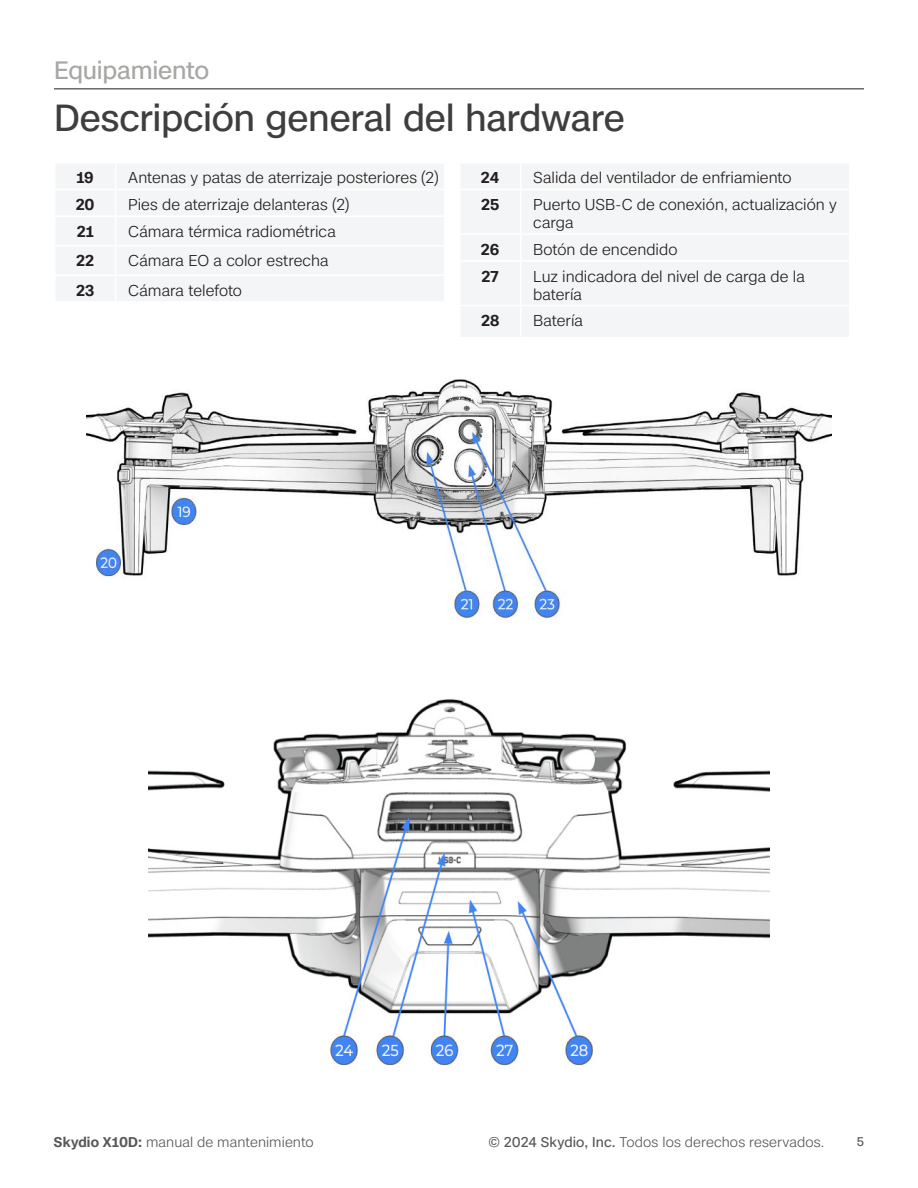
<style>
.page{position:relative;width:918px;height:1188px;background:#fff}
.page>*{position:absolute;margin:0;border:0;box-sizing:border-box;transform-origin:0 0}
.Heading_2{font:36px "Case";letter-spacing:-.01em;color:#3e3e3f}
.Section_Headings_Eyebrow{font:24px "Case";letter-spacing:-.01em;color:#a7a7a6}
.Numbered_list{font:300 15px/18px "Case";letter-spacing:.005em;color:#231f20}
.Numbered_list-2{font:600 15px "Case";letter-spacing:.005em;color:#231f20}
.t1{font:300 13.5px "Case";letter-spacing:.005em;color:#57585a}
.t2{font:12px "Case";color:#57585a}
.s1{font-weight:600}
.s2{font-weight:400}
</style>
<div class="page">
<img style="left:148px;top:699px;width:622px;height:367px">
<img style="left:86px;top:379px;width:746px;height:242px">
<div style="left:56px;top:164px;width:388px;height:137px;background:#f4f5f6"></div>
<hr style="left:54px;top:189px;width:62px;height:1px;background:#fff">
<hr style="left:116px;top:189px;width:330px;height:1px;background:#fff">
<hr style="left:54px;top:215px;width:62px;height:2px;background:#fff">
<hr style="left:116px;top:215px;width:330px;height:2px;background:#fff">
<hr style="left:54px;top:245px;width:62px;height:1px;background:#fff">
<hr style="left:116px;top:245px;width:330px;height:1px;background:#fff">
<hr style="left:54px;top:275px;width:62px;height:1px;background:#fff">
<hr style="left:116px;top:275px;width:330px;height:1px;background:#fff">
<svg style="left:115px;top:164px;width:1px;height:137px"></svg>
<hr style="left:54px;top:88px;width:810px;height:1px;background:#231f20">
<div style="left:461px;top:164px;width:388px;height:172px;background:#f4f5f6"></div>
<svg style="left:520px;top:164px;width:1px;height:25px"></svg>
<hr style="left:459px;top:189px;width:62px;height:1px;background:#fff">
<hr style="left:521px;top:189px;width:330px;height:1px;background:#fff">
<hr style="left:520px;top:190px;width:1px;height:43px;background:#fff">
<hr style="left:459px;top:233px;width:62px;height:2px;background:#fff">
<hr style="left:521px;top:233px;width:330px;height:2px;background:#fff">
<svg style="left:520px;top:235px;width:1px;height:25px"></svg>
<hr style="left:459px;top:260px;width:62px;height:2px;background:#fff">
<hr style="left:521px;top:260px;width:330px;height:2px;background:#fff">
<hr style="left:520px;top:262px;width:1px;height:43px;background:#fff">
<hr style="left:459px;top:305px;width:62px;height:1px;background:#fff">
<hr style="left:521px;top:305px;width:330px;height:1px;background:#fff">
<hr style="left:520px;top:306px;width:1px;height:31px;background:#fff">
<p class="Section_Headings_Eyebrow" style="left:54px;top:52px;width:157px">Equipamiento</p>
<p class="Heading_2" style="left:54px;top:91px;width:572px">Descripción general del hardware</p>
<p class="Numbered_list-2" style="left:481px;top:166px;width:20px">24</p>
<p class="Numbered_list" style="left:533px;top:169px;width:260px">Salida del ventilador de enfriamiento</p>
<p class="Numbered_list-2" style="left:481px;top:193px;width:20px">25</p>
<p class="Numbered_list" style="left:533px;top:195px;width:305px">Puerto USB-C de conexión, actualización y carga</p>
<p class="Numbered_list-2" style="left:481px;top:238px;width:20px">26</p>
<p class="Numbered_list" style="left:533px;top:240px;width:146px">Botón de encendido</p>
<p class="Numbered_list-2" style="left:482px;top:265px;width:19px">27</p>
<p class="Numbered_list" style="left:533px;top:267px;width:273px">Luz indicadora del nivel de carga de la batería</p>
<p class="Numbered_list-2" style="left:481px;top:309px;width:20px">28</p>
<p class="Numbered_list" style="left:533px;top:311px;width:51px">Batería</p>
<p class="Numbered_list-2" style="left:76px;top:166px;width:19px">19</p>
<p class="Numbered_list" style="left:128px;top:169px;width:312px">Antenas y patas de aterrizaje posteriores (2)</p>
<p class="Numbered_list-2" style="left:76px;top:193px;width:20px">20</p>
<p class="Numbered_list" style="left:128px;top:195px;width:223px">Pies de aterrizaje delanteras (2)</p>
<p class="Numbered_list-2" style="left:77px;top:220px;width:18px">21</p>
<p class="Numbered_list" style="left:128px;top:222px;width:209px">Cámara térmica radiométrica</p>
<p class="Numbered_list-2" style="left:76px;top:249px;width:19px">22</p>
<p class="Numbered_list" style="left:128px;top:252px;width:202px">Cámara EO a color estrecha</p>
<p class="Numbered_list-2" style="left:76px;top:279px;width:20px">23</p>
<p class="Numbered_list" style="left:128px;top:281px;width:115px">Cámara telefoto</p>
<p class="t1" style="left:54px;top:1132px;width:261px"><span class="s1">Skydio X10D:</span> manual de mantenimiento</p>
<p class="t1" style="left:489px;top:1132px;width:338px"><span class="s2">© 2024 Skydio, Inc.</span> Todos los derechos reservados.</p>
<p class="t2" style="left:857px;top:1132px;width:9px">5</p>
</div>
